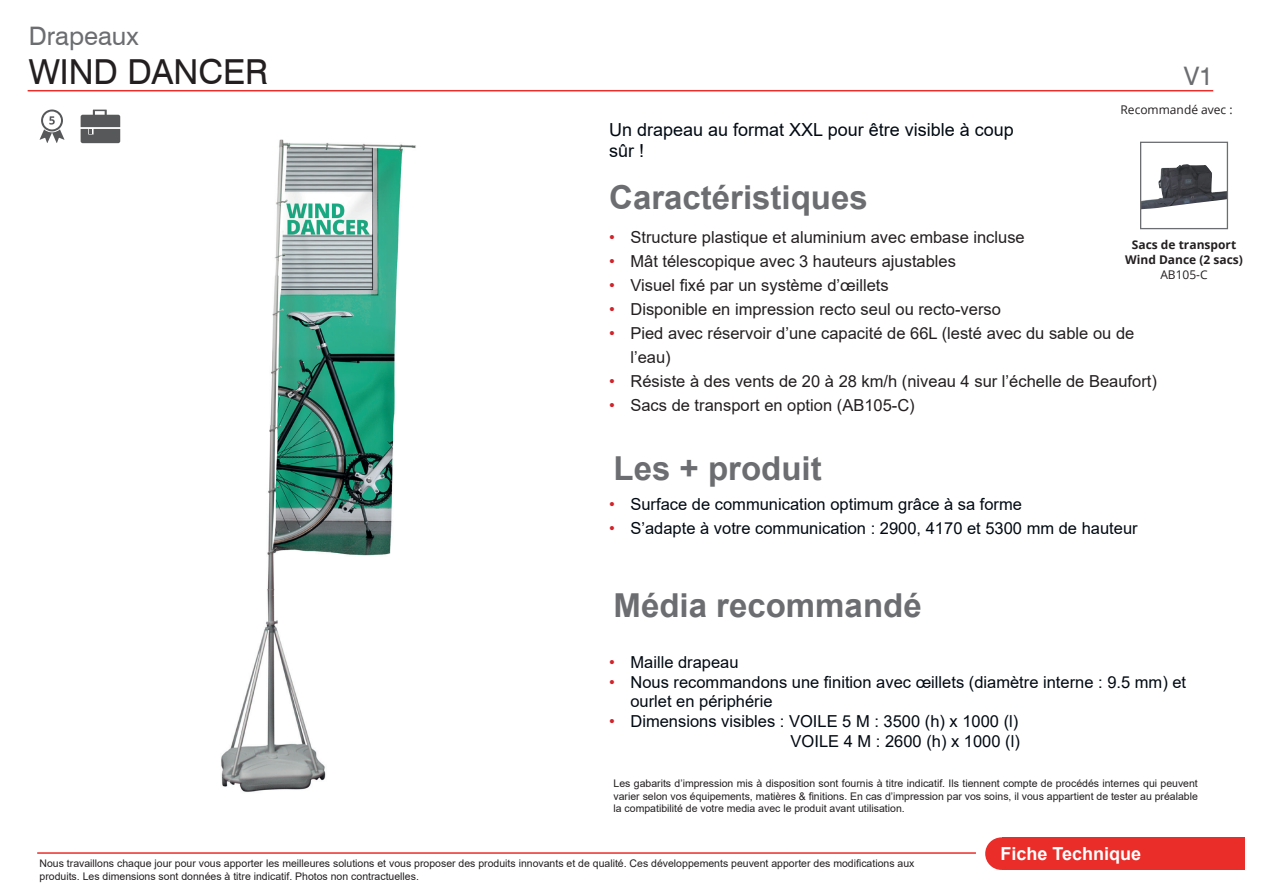
<style>
.page{position:relative;width:1263px;height:893px;background:#fff}
.page>*{position:absolute;margin:0;border:0;box-sizing:border-box;transform-origin:0 0}
.t1{font:34.5px "Swiss 721 BT";color:#231f20}
.t2{font:700 33px "Arial";color:#6c6d70}
.t3{font:25.5px "Swiss 721 BT";color:#6c6d70}
.t4{font:18px/21.6px "Arial";color:#000912}
.t5{font:700 18px "Arial";color:#fff}
.t6{font:16.5px/24px "Arial";color:#231f20}
.Red_Bullets{font:16.5px/19.8px "Arial";color:#000912}
.t7{font:700 12px/15px "Open Sans";color:#231f20;text-align:center}
.t8{font:12px "Open Sans";color:#231f20}
.t9{font:10.5px/12.6px "Arial";color:#231f20}
.s1{color:#d1232a}
.s2{font-weight:400}
</style>
<div class="page">
<hr style="left:28px;top:90px;width:1185px;height:1px;background:#ea2d29">
<div style="left:985px;top:837px;width:33px;height:33px;background:#ea2d29;border-radius:50%"></div>
<div style="left:1002px;top:837px;width:243px;height:33px;background:#ea2d29"></div>
<hr style="left:37px;top:852px;width:939px;height:2px;background:#ea2d29">
<svg style="left:81px;top:109px;width:39px;height:34px"></svg>
<svg style="left:40px;top:109px;width:25px;height:34px"></svg>
<img style="left:221px;top:139px;width:195px;height:653px">
<img style="left:1142px;top:164px;width:84px;height:45px">
<div style="left:1140px;top:142px;width:88px;height:87px;border:1px solid #6c6d70"></div>
<p class="t3" style="left:29px;top:21px;width:112px">Drapeaux</p>
<p class="t1" style="left:29px;top:50px;width:241px">WIND DANCER</p>
<p class="t3" style="left:1184px;top:61px;width:31px">V1</p>
<p class="t4" style="left:609px;top:119px;width:406px">Un drapeau au format XXL pour être visible à coup sûr !</p>
<p class="t2" style="left:609px;top:175px;width:260px">Caractéristiques</p>
<p class="t8" style="left:1120px;top:102px;width:114px">Recommandé avec :</p>
<p class="t6" style="left:609px;top:225px;width:417px"><span class="s1">•</span> Structure plastique et aluminium avec embase incluse</p>
<p class="t6" style="left:609px;top:249px;width:348px"><span class="s1">•</span> Mât télescopique avec 3 hauteurs ajustables</p>
<p class="t6" style="left:609px;top:273px;width:281px"><span class="s1">•</span> Visuel fixé par un système d’œillets</p>
<p class="t6" style="left:609px;top:297px;width:393px"><span class="s1">•</span> Disponible en impression recto seul ou recto-verso</p>
<p class="t6" style="left:630px;top:321px;width:505px;text-indent:-21px"><span class="s1">•</span> Pied avec réservoir d’une capacité de 66L (lesté avec du sable ou de l’eau)</p>
<p class="t6" style="left:609px;top:369px;width:549px"><span class="s1">•</span> Résiste à des vents de 20 à 28 km/h (niveau 4 sur l’échelle de Beaufort)</p>
<p class="t6" style="left:609px;top:393px;width:307px"><span class="s1">•</span> Sacs de transport en option (AB105-C)</p>
<p class="t7" style="left:1125px;top:237px;width:119px">Sacs de transport<br>Wind Dance (2 sacs)<br><span class="s2">AB105-C</span></p>
<p class="t2" style="left:613px;top:445px;width:210px">Les + produit</p>
<p class="Red_Bullets" style="left:609px;top:494px;width:414px"><span class="s1">•</span> Surface de communication optimum grâce à sa forme</p>
<p class="Red_Bullets" style="left:609px;top:518px;width:530px"><span class="s1">•</span> S’adapte à votre communication : 2900, 4170 et 5300 mm de hauteur</p>
<p class="t2" style="left:613px;top:582px;width:310px">Média recommandé</p>
<p class="Red_Bullets" style="left:609px;top:652px;width:131px"><span class="s1">•</span> Maille drapeau</p>
<p class="Red_Bullets" style="left:630px;top:672px;width:557px;text-indent:-21px"><span class="s1">•</span> Nous recommandons une finition avec œillets (diamètre interne : 9.5 mm) et ourlet en périphérie</p>
<p class="Red_Bullets" style="left:609px;top:711px;width:411px"><span class="s1">•</span> Dimensions visibles : VOILE 5 M : 3500 (h) x 1000 (l)</p>
<p class="Red_Bullets" style="left:790px;top:731px;width:231px">VOILE 4 M : 2600 (h) x 1000 (l)</p>
<p class="t9" style="left:613px;top:777px;width:586px;text-align:justify">Les gabarits d’impression mis à disposition sont fournis à titre indicatif. Ils tiennent compte de procédés internes qui peuvent varier selon vos équipements, matières &amp; finitions. En cas d’impression par vos soins, il vous appartient de tester au préalable la compatibilité de votre media avec le produit avant utilisation.</p>
<p class="t9" style="left:40px;top:857px;width:876px">Nous travaillons chaque jour pour vous apporter les meilleures solutions et vous proposer des produits innovants et de qualité. Ces développements peuvent apporter des modifications aux produits. Les dimensions sont données à titre indicatif. Photos non contractuelles.</p>
<p class="t5" style="left:1000px;top:841px;width:142px">Fiche Technique</p>
</div>
